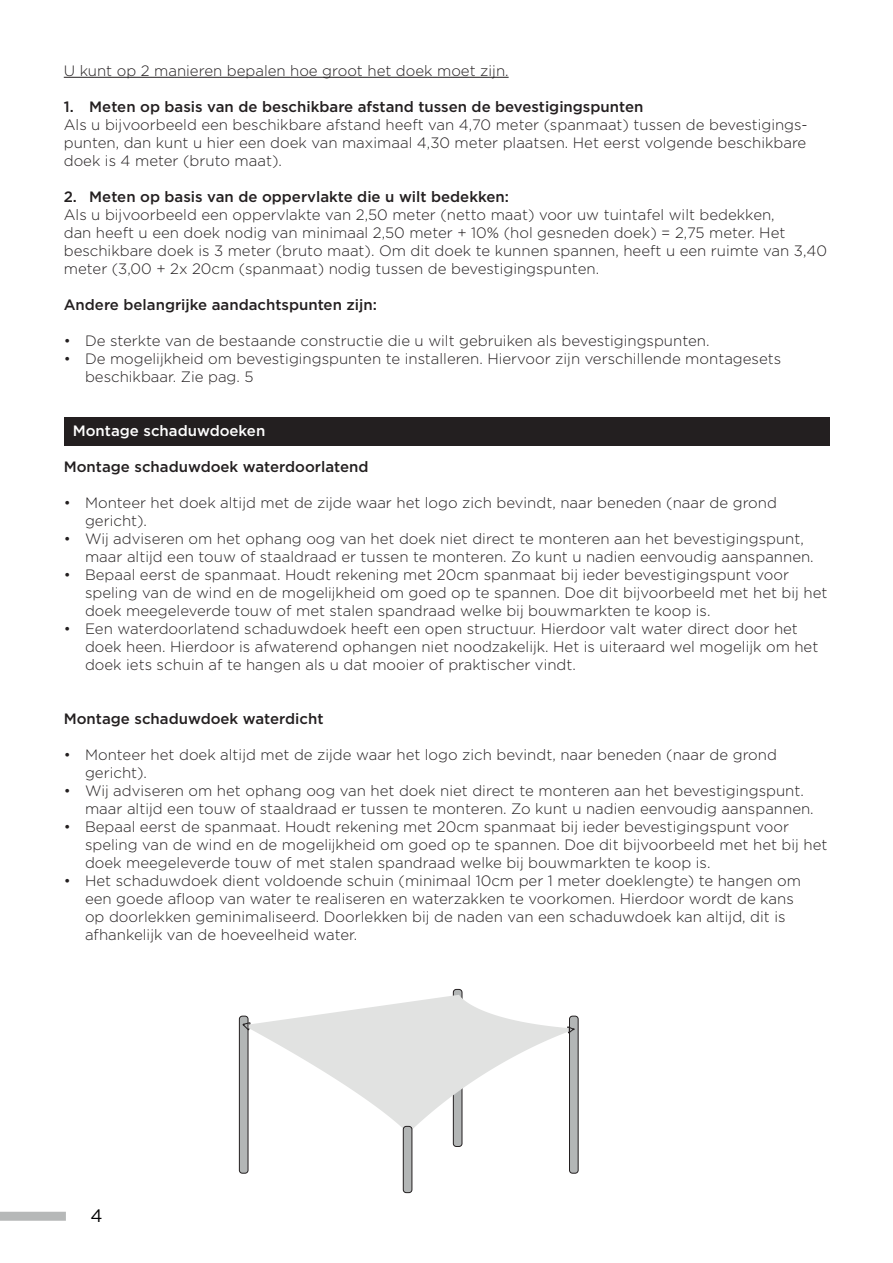
<style>
.page{position:relative;width:893px;height:1263px;background:#fff}
.page>*{position:absolute;margin:0;border:0;box-sizing:border-box;transform-origin:0 0}
.t1{font:18px "Gotham";color:#000001}
.t2{font:300 15px/18px "Gotham";color:#231f20}
.t3{font:500 15px "Gotham";color:#231f20}
.t4{font:500 15px "Gotham";color:#fff}
</style>
<div class="page">
<div style="left:0;top:1212px;width:66px;height:9px;background:#b6b8b8"></div>
<div style="left:64px;top:418px;width:765px;height:28px;background:#231f20"></div>
<hr style="left:64px;top:77px;width:445px;height:1px;background:#231f20">
<div style="left:239px;top:1016px;width:9px;height:157px;background:#b3b6b6;border-radius:3px"></div>
<div style="left:239px;top:1016px;width:9px;height:157px;border:1px solid #231f20;border-radius:3px"></div>
<div style="left:453px;top:989px;width:9px;height:157px;background:#b3b6b6;border-radius:3px"></div>
<div style="left:453px;top:989px;width:9px;height:158px;border:1px solid #231f20;border-radius:3px"></div>
<div style="left:569px;top:1016px;width:9px;height:157px;background:#b3b6b6;border-radius:3px"></div>
<div style="left:569px;top:1016px;width:9px;height:157px;border:1px solid #231f20;border-radius:3px"></div>
<div style="left:403px;top:1126px;width:9px;height:66px;background:#b3b6b6;border-radius:3px"></div>
<div style="left:403px;top:1126px;width:9px;height:67px;border:1px solid #231f20;border-radius:3px"></div>
<svg style="left:243px;top:995px;width:335px;height:138px"></svg>
<p class="t2" style="left:64px;top:62px;width:446px">U kunt op 2 manieren bepalen hoe groot het doek moet zijn.</p>
<p class="t3" style="left:64px;top:100px;width:581px">1. Meten op basis van de beschikbare afstand tussen de bevestigingspunten</p>
<p class="t2" style="left:64px;top:116px;width:745px;text-align:justify">Als u bijvoorbeeld een beschikbare afstand heeft van 4,70 meter (spanmaat) tussen de bevestigings&shy;punten, dan kunt u hier een doek van maximaal 4,30 meter plaatsen. Het eerst volgende beschikbare doek is 4 meter (bruto maat).</p>
<p class="t3" style="left:64px;top:190px;width:447px">2. Meten op basis van de oppervlakte die u wilt bedekken:</p>
<p class="t2" style="left:64px;top:206px;width:765px">Als u bijvoorbeeld een oppervlakte van 2,50 meter (netto maat) voor uw tuintafel wilt bedekken,<br>dan heeft u een doek nodig van minimaal 2,50 meter + 10% (hol gesneden doek) = 2,75 meter. Het beschikbare doek is 3 meter (bruto maat). Om dit doek te kunnen spannen, heeft u een ruimte van 3,40 meter (3,00 + 2x 20cm (spanmaat) nodig tussen de bevestigingspunten.</p>
<p class="t3" style="left:64px;top:298px;width:315px">Andere belangrijke aandachtspunten zijn:</p>
<p class="t2" style="left:64px;top:332px;width:647px">• De sterkte van de bestaande constructie die u wilt gebruiken als bevestigingspunten.</p>
<p class="t2" style="left:85px;top:350px;width:698px;text-indent:-21px">• De mogelijkheid om bevestigingspunten te installeren. Hiervoor zijn verschillende montagesets beschikbaar. Zie pag. 5</p>
<p class="t4" style="left:73px;top:424px;width:194px">Montage schaduwdoeken</p>
<p class="t3" style="left:64px;top:460px;width:306px">Montage schaduwdoek waterdoorlatend</p>
<p class="t2" style="left:85px;top:494px;width:693px;text-indent:-21px">• Monteer het doek altijd met de zijde waar het logo zich bevindt, naar beneden (naar de grond gericht).</p>
<p class="t2" style="left:85px;top:530px;width:730px;text-indent:-21px">• Wij adviseren om het ophang oog van het doek niet direct te monteren aan het bevestigingspunt, maar altijd een touw of staaldraad er tussen te monteren. Zo kunt u nadien eenvoudig aanspannen.</p>
<p class="t2" style="left:85px;top:566px;width:744px;text-indent:-21px">• Bepaal eerst de spanmaat. Houdt rekening met 20cm spanmaat bij ieder bevestigingspunt voor speling van de wind en de mogelijkheid om goed op te spannen. Doe dit bijvoorbeeld met het bij het doek meegeleverde touw of met stalen spandraad welke bij bouwmarkten te koop is.</p>
<p class="t2" style="left:85px;top:620px;width:735px;text-indent:-21px">• Een waterdoorlatend schaduwdoek heeft een open structuur. Hierdoor valt water direct door het doek heen. Hierdoor is afwaterend ophangen niet noodzakelijk. Het is uiteraard wel mogelijk om het doek iets schuin af te hangen als u dat mooier of praktischer vindt.</p>
<p class="t3" style="left:64px;top:712px;width:261px">Montage schaduwdoek waterdicht</p>
<p class="t2" style="left:85px;top:746px;width:693px;text-indent:-21px">• Monteer het doek altijd met de zijde waar het logo zich bevindt, naar beneden (naar de grond gericht).</p>
<p class="t2" style="left:85px;top:782px;width:730px;text-indent:-21px">• Wij adviseren om het ophang oog van het doek niet direct te monteren aan het bevestigingspunt. maar altijd een touw of staaldraad er tussen te monteren. Zo kunt u nadien eenvoudig aanspannen.</p>
<p class="t2" style="left:85px;top:818px;width:744px;text-indent:-21px">• Bepaal eerst de spanmaat. Houdt rekening met 20cm spanmaat bij ieder bevestigingspunt voor speling van de wind en de mogelijkheid om goed op te spannen. Doe dit bijvoorbeeld met het bij het doek meegeleverde touw of met stalen spandraad welke bij bouwmarkten te koop is.</p>
<p class="t2" style="left:85px;top:872px;width:717px;text-indent:-21px">• Het schaduwdoek dient voldoende schuin (minimaal 10cm per 1 meter doeklengte) te hangen om een goede afloop van water te realiseren en waterzakken te voorkomen. Hierdoor wordt de kans op doorlekken geminimaliseerd. Doorlekken bij de naden van een schaduwdoek kan altijd, dit is afhankelijk van de hoeveelheid water.</p>
<p class="t1" style="left:90px;top:1208px;width:14px">4</p>
</div>
